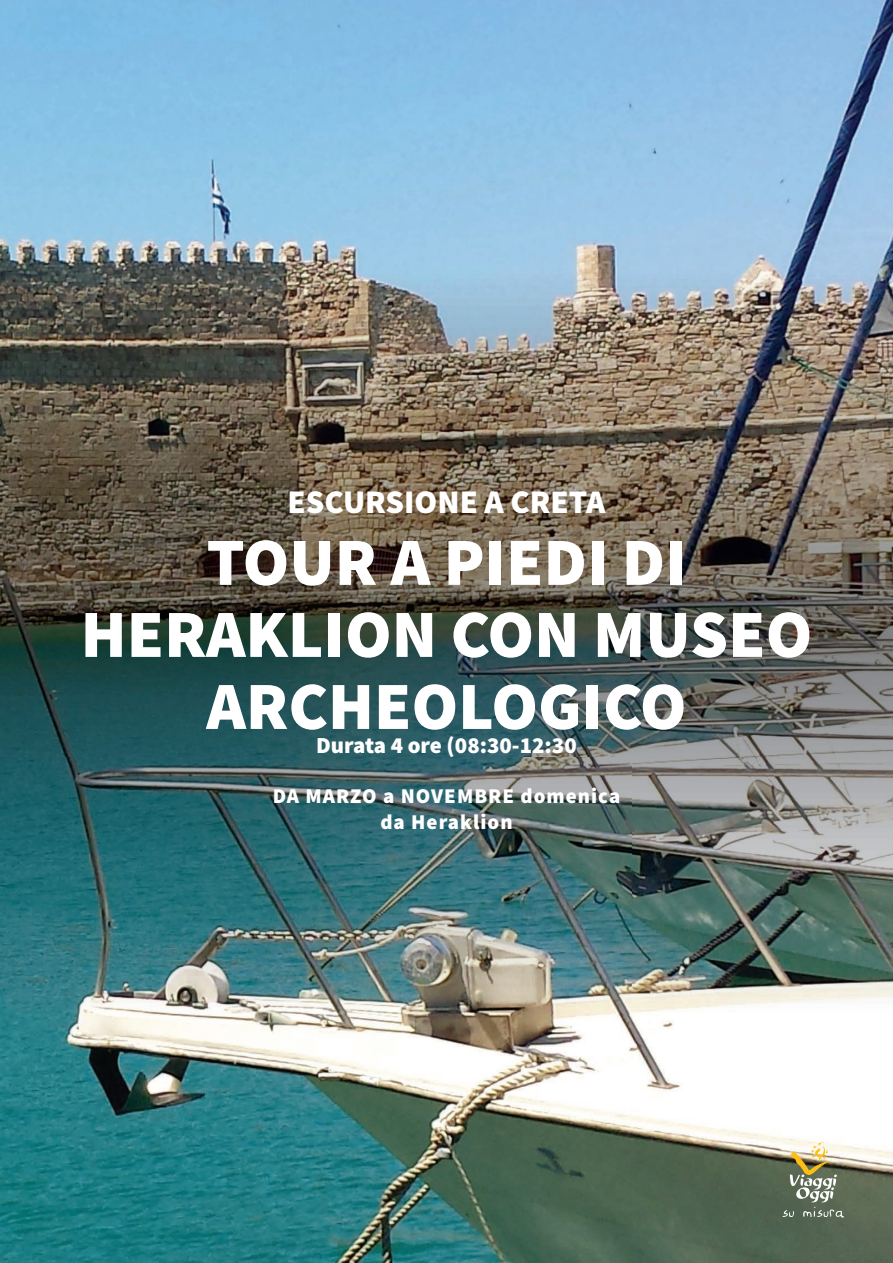
<style>
.page{position:relative;width:893px;height:1263px;background:#fff}
.page>*{position:absolute;margin:0;border:0;box-sizing:border-box;transform-origin:0 0}
.t1{font:900 67.5px/72px "Source Sans Pro";color:#fff;text-align:center}
.t2{font:900 33px "Source Sans Pro";color:#fff}
.t3{font:900 22.95px "Source Sans Pro";color:#fff}
.t4{font:900 21px/25.2px "Source Sans Pro";letter-spacing:.05em;color:#fff;text-align:center}
</style>
<div class="page">
<img style="left:0;top:0;width:893px;height:1263px">
<img style="left:0;top:250px;width:893px;height:763px">
<svg style="left:782px;top:1141px;width:62px;height:77px"></svg>
<p class="t2" style="left:287px;top:479px;width:320px">ESCURSIONE A CRETA</p>
<p class="t1" style="left:81px;top:525px;width:733px">TOUR A PIEDI DI<br>ΗERAKLION CON MUSEO<br>ARCHEOLOGICO</p>
<p class="t3" style="left:316px;top:729px;width:262px">Durata 4 ore (08:30-12:30</p>
<p class="t4" style="left:273px;top:783px;width:349px">DA MARZO a NOVEMBRE domenica da Heraklion</p>
</div>
